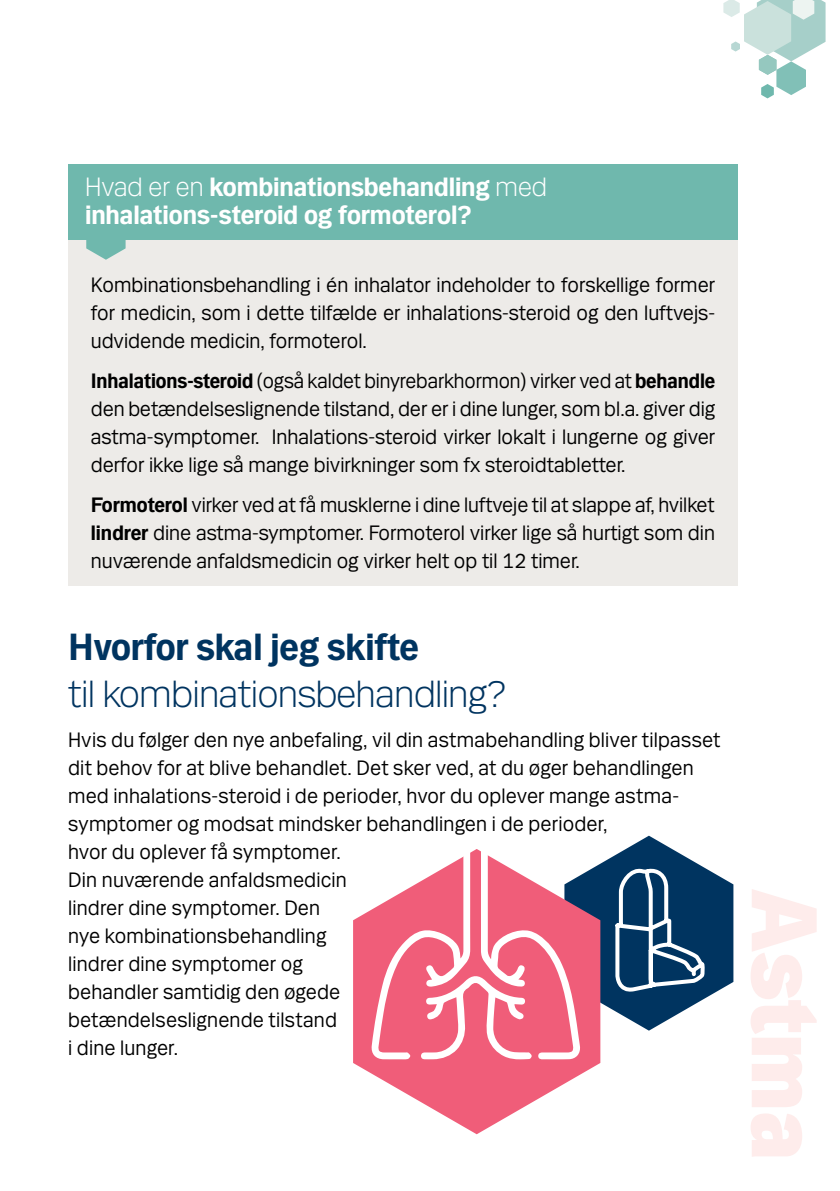
<style>
.page{position:relative;width:840px;height:1191px;background:#fff}
.page>*{position:absolute;margin:0;border:0;box-sizing:border-box;transform-origin:0 0}
.t1{font:300 40px/46.2px "Mari";letter-spacing:-.005em;color:#003460}
.Head_shading{font:700 28px/28px "Mari";letter-spacing:-.005em;color:#fff}
.Beige{font:22px/28px "Mari";letter-spacing:.005em;color:#000;text-align:justify}
.s1{font-weight:300}
.s2{font-weight:700}
</style>
<div class="page">
<svg style="left:353px;top:910px;width:247px;height:224px;fill:#f05d79"></svg>
<svg style="left:371px;top:835px;width:362px;height:224px"></svg>
<svg style="left:723px;top:0;width:102px;height:98px"></svg>
<div style="left:68px;top:164px;width:669px;height:75px;background:#6fb8ad"></div>
<div style="left:68px;top:241px;width:669px;height:124px;background:#edebe8"></div>
<div style="left:68px;top:337px;width:669px;height:152px;background:#edebe8"></div>
<div style="left:68px;top:461px;width:669px;height:124px;background:#edebe8"></div>
<svg style="left:86px;top:239px;width:39px;height:21px"></svg>
<svg style="left:751px;top:889px;width:65px;height:268px"></svg>
<p class="Head_shading" style="left:85px;top:173px;width:463px"><span class="s1">Hvad er en</span> kombinationsbehandling <span class="s1">med </span>inhalations-steroid og formoterol?</p>
<p class="Beige" style="left:91px;top:270px;width:625px">Kombinationsbehandling i én inhalator indeholder to forskellige former for medicin, som i dette tilfælde er inhalations-steroid og den luftvejs&shy;udvidende medicin, formoterol.</p>
<p class="Beige" style="left:91px;top:366px;width:625px"><span class="s2">Inhalations-steroid</span> (også kaldet binyrebarkhormon) virker ved at <span class="s2">behandle </span>den betændelseslignende tilstand, der er i dine lunger, som bl.a. giver dig astma-symptomer. Inhalations-steroid virker lokalt i lungerne og giver derfor ikke lige så mange bivirkninger som fx steroidtabletter.</p>
<p class="Beige" style="left:91px;top:490px;width:625px"><span class="s2">Formoterol</span> virker ved at få musklerne i dine luftveje til at slappe af, hvilket <span class="s2">lindrer</span> dine astma-symptomer. Formoterol virker lige så hurtigt som din nuværende anfaldsmedicin og virker helt op til 12 timer.</p>
<p class="t1" style="left:68px;top:623px;width:440px"><span class="s2">Hvorfor skal jeg skifte<br></span>til kombinationsbehandling?</p>
<p class="Beige" style="left:68px;top:724px;width:653px;text-align:left">Hvis du følger den nye anbefaling, vil din astmabehandling bliver tilpasset dit behov for at blive behandlet. Det sker ved, at du øger behandlingen med inhalations-steroid i de perioder, hvor du oplever mange astma&shy;symptomer og modsat mindsker behandlingen i de perioder,<br>hvor du oplever få symptomer.<br>Din nuværende anfaldsmedicin<br>lindrer dine symptomer. Den<br>nye kombinationsbehandling<br>lindrer dine symptomer og<br>behandler samtidig den øgede<br>betændelseslignende tilstand<br>i dine lunger.</p>
</div>
